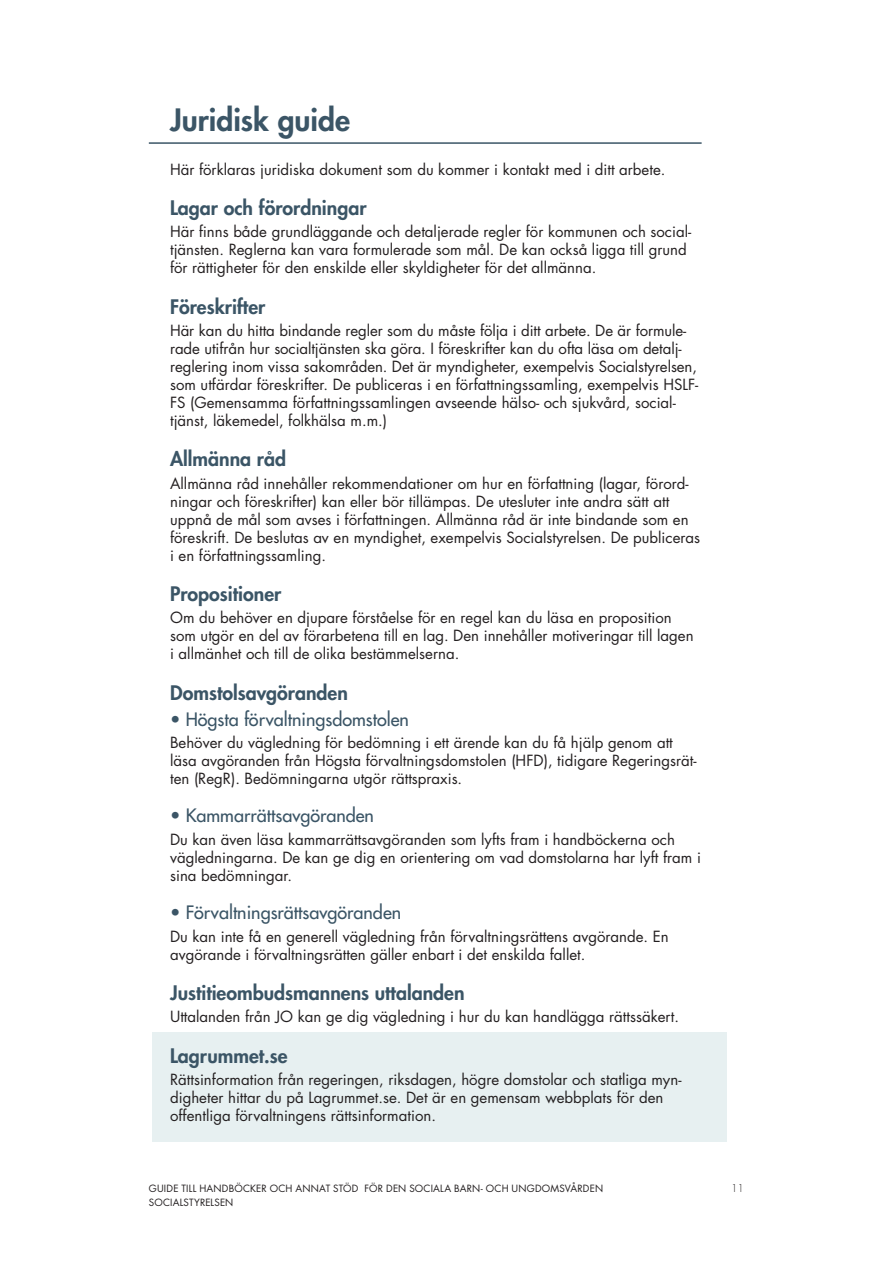
<style>
.page{position:relative;width:893px;height:1263px;background:#fff}
.page>*{position:absolute;margin:0;border:0;box-sizing:border-box;transform-origin:0 0}
.Hi_brun_med_linje{font:800 30px "Futura Std";color:#3b5566}
.rubrik_2_idel_2{font:800 19.5px "Futura Std";color:#3b5566}
.rubrik_3_i_del_2{font:500 18px "Futura Std";color:#3b5566}
.brödtext_i_texten{font:15px/18px "Futura Std";color:#231f20}
.t1{font:300 10.5px "Futura Std";color:#231f20}
.t2{font:9.75px "Futura Std";letter-spacing:.02em;color:#231f20}
</style>
<div class="page">
<div style="left:152px;top:1033px;width:574px;height:109px;background:#e7f0f1"></div>
<hr style="left:149px;top:142px;width:553px;height:2px;background:#3b5566">
<p class="Hi_brun_med_linje" style="left:170px;top:101px;width:182px">Juridisk guide</p>
<p class="brödtext_i_texten" style="left:170px;top:160px;width:497px">Här förklaras juridiska dokument som du kommer i kontakt med i ditt arbete.</p>
<p class="rubrik_2_idel_2" style="left:170px;top:195px;width:198px">Lagar och förordningar</p>
<p class="brödtext_i_texten" style="left:170px;top:223px;width:523px">Här finns både grundläggande och detaljerade regler för kommunen och social&shy;tjänsten. Reglerna kan vara formulerade som mål. De kan också ligga till grund för rättigheter för den enskilde eller skyldigheter för det allmänna.</p>
<p class="rubrik_2_idel_2" style="left:170px;top:294px;width:97px">Föreskrifter</p>
<p class="brödtext_i_texten" style="left:170px;top:322px;width:530px">Här kan du hitta bindande regler som du måste följa i ditt arbete. De är formule&shy;rade utifrån hur socialtjänsten ska göra. I föreskrifter kan du ofta läsa om detalj&shy;reglering inom vissa sakområden. Det är myndigheter, exempelvis Socialstyrelsen, som utfärdar föreskrifter. De publiceras i en författningssamling, exempelvis HSLF-FS (Gemensamma författningssamlingen avseende hälso- och sjukvård, social&shy;tjänst, läkemedel, folkhälsa m.m.)</p>
<p class="rubrik_2_idel_2" style="left:170px;top:447px;width:118px">Allmänna råd</p>
<p class="brödtext_i_texten" style="left:170px;top:474px;width:532px">Allmänna råd innehåller rekommendationer om hur en författning (lagar, förord&shy;ningar och föreskrifter) kan eller bör tillämpas. De utesluter inte andra sätt att uppnå de mål som avses i författningen. Allmänna råd är inte bindande som en föreskrift. De beslutas av en myndighet, exempelvis Socialstyrelsen. De publiceras i en författningssamling.</p>
<p class="rubrik_2_idel_2" style="left:170px;top:581px;width:113px">Propositioner</p>
<p class="brödtext_i_texten" style="left:170px;top:609px;width:525px">Om du behöver en djupare förståelse för en regel kan du läsa en proposition som utgör en del av förarbetena till en lag. Den innehåller motiveringar till lagen i allmänhet och till de olika bestämmelserna.</p>
<p class="rubrik_2_idel_2" style="left:170px;top:680px;width:179px">Domstolsavgöranden</p>
<p class="rubrik_3_i_del_2" style="left:170px;top:708px;width:240px">• Högsta förvaltningsdomstolen</p>
<p class="brödtext_i_texten" style="left:170px;top:733px;width:528px">Behöver du vägledning för bedömning i ett ärende kan du få hjälp genom att läsa avgöranden från Högsta förvaltningsdomstolen (HFD), tidigare Regeringsrät&shy;ten (RegR). Bedömningarna utgör rättspraxis.</p>
<p class="rubrik_3_i_del_2" style="left:170px;top:804px;width:205px">• Kammarrättsavgöranden</p>
<p class="brödtext_i_texten" style="left:170px;top:830px;width:532px">Du kan även läsa kammarrättsavgöranden som lyfts fram i handböckerna och vägledningarna. De kan ge dig en orientering om vad domstolarna har lyft fram i sina bedömningar.</p>
<p class="rubrik_3_i_del_2" style="left:170px;top:901px;width:233px">• Förvaltningsrättsavgöranden</p>
<p class="brödtext_i_texten" style="left:170px;top:927px;width:500px">Du kan inte få en generell vägledning från förvaltningsrättens avgörande. En avgörande i förvaltningsrätten gäller enbart i det enskilda fallet.</p>
<p class="rubrik_2_idel_2" style="left:170px;top:980px;width:296px">Justitieombudsmannens uttalanden</p>
<p class="brödtext_i_texten" style="left:170px;top:1008px;width:510px">Uttalanden från JO kan ge dig vägledning i hur du kan handlägga rättssäkert.</p>
<p class="rubrik_2_idel_2" style="left:170px;top:1043px;width:119px">Lagrummet.se</p>
<p class="brödtext_i_texten" style="left:170px;top:1070px;width:513px">Rättsinformation från regeringen, riksdagen, högre domstolar och statliga myn&shy;digheter hittar du på Lagrummet.se. Det är en gemensam webbplats för den offentliga förvaltningens rättsinformation.</p>
<p class="t2" style="left:149px;top:1182px;width:456px">GUIDE TILL HANDBÖCKER OCH ANNAT STÖD FÖR DEN SOCIALA BARN- OCH UNGDOMSVÅRDEN</p>
<p class="t1" style="left:731px;top:1182px;width:15px">11</p>
<p class="t2" style="left:149px;top:1196px;width:86px">SOCIALSTYRELSEN</p>
</div>
